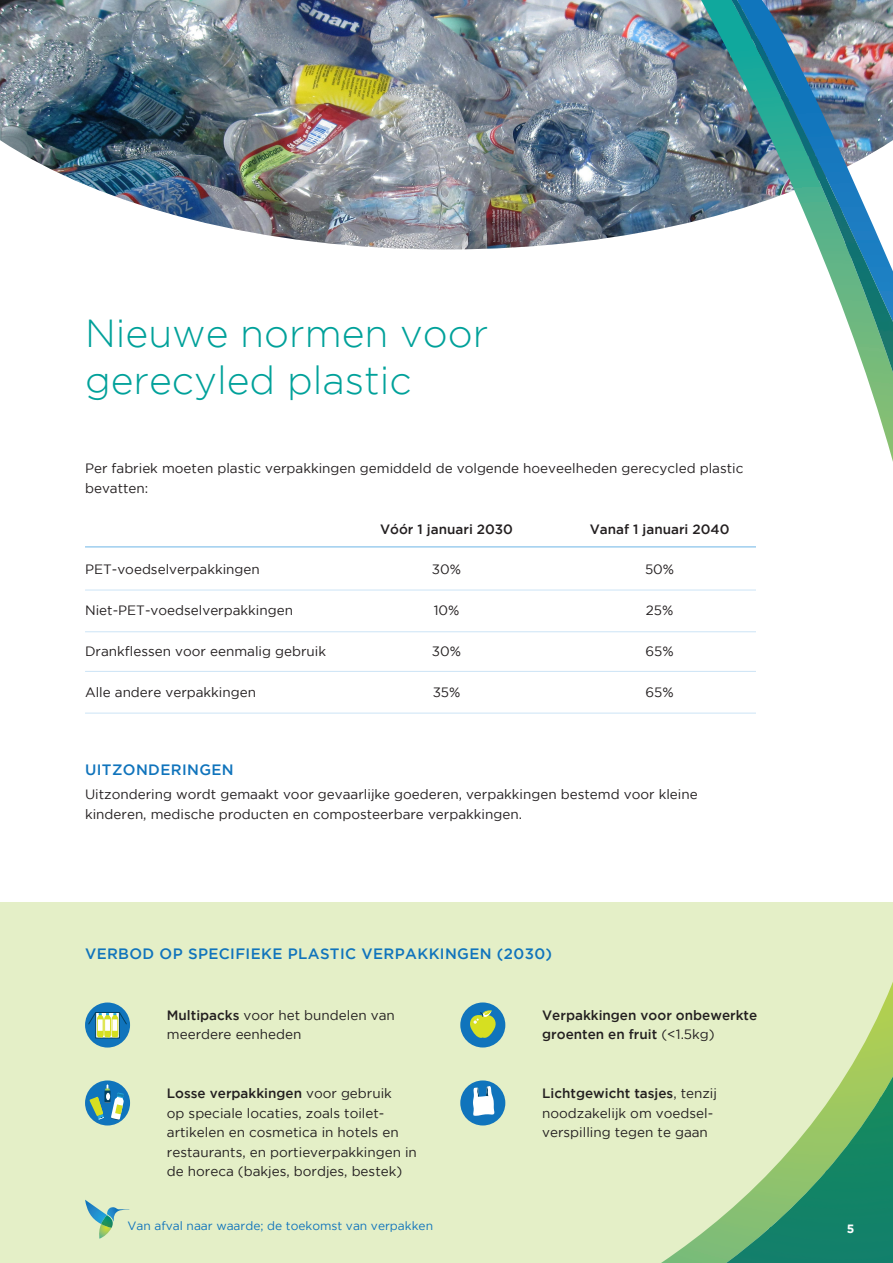
<style>
.page{position:relative;width:893px;height:1263px;background:#fff}
.page>*{position:absolute;margin:0;border:0;box-sizing:border-box;transform-origin:0 0}
.t1{font:300 39px/46.5px "Gotham";color:#00a19a}
.t2{font:500 15px "Gotham";letter-spacing:.025em;color:#1074bc}
.t3{font:13.5px/19.5px "Gotham";color:#231f20}
.t4{font:500 13.5px/19.5px "Gotham";color:#231f20}
.t5{font:12px "Gotham";color:#1074bc}
.t6{font:700 12px "Gotham";color:#fff}
.s1{font-weight:500}
.s2{font-weight:400}
</style>
<div class="page">
<div style="left:0;top:902px;width:893px;height:361px;background:#e4efc7"></div>
<img style="left:0;top:0;width:661px;height:249px">
<svg style="left:661px;top:0;width:232px;height:1263px"></svg>
<img style="left:737px;top:0;width:156px;height:322px">
<img style="left:731px;top:0;width:27px;height:39px">
<img style="left:751px;top:36px;width:100px;height:222px">
<img style="left:837px;top:201px;width:56px;height:172px">
<img style="left:886px;top:795px;width:7px;height:36px">
<img style="left:879px;top:1076px;width:14px;height:21px">
<img style="left:825px;top:1097px;width:68px;height:166px">
<img style="left:769px;top:1169px;width:77px;height:94px">
<img style="left:726px;top:1227px;width:52px;height:36px">
<svg style="left:85px;top:1200px;width:45px;height:38px"></svg>
<div style="left:85px;top:1002px;width:45px;height:45px;background:#1074bc;border-radius:50%"></div>
<svg style="left:95px;top:1037px;width:25px;height:1px"></svg>
<svg style="left:88px;top:1012px;width:39px;height:25px"></svg>
<div style="left:460px;top:1002px;width:45px;height:45px;background:#1074bc;border-radius:50%"></div>
<svg style="left:470px;top:1010px;width:26px;height:28px"></svg>
<div style="left:85px;top:1080px;width:45px;height:45px;background:#1074bc;border-radius:50%"></div>
<svg style="left:89px;top:1084px;width:35px;height:36px"></svg>
<div style="left:460px;top:1080px;width:45px;height:45px;background:#1074bc;border-radius:50%"></div>
<svg style="left:473px;top:1086px;width:21px;height:30px"></svg>
<hr style="left:85px;top:546px;width:671px;height:2px;background:#9eceee">
<hr style="left:85px;top:590px;width:671px;height:1px;background:#cce4f6">
<hr style="left:85px;top:631px;width:671px;height:1px;background:#cce4f6">
<hr style="left:85px;top:671px;width:671px;height:1px;background:#cce4f6">
<hr style="left:85px;top:713px;width:671px;height:1px;background:#cce4f6">
<p class="t1" style="left:85px;top:310px;width:405px">Nieuwe normen voor gerecyled plastic</p>
<p class="t3" style="left:85px;top:458px;width:660px">Per fabriek moeten plastic verpakkingen gemiddeld de volgende hoeveelheden gerecycled plastic bevatten:</p>
<p class="t4" style="left:380px;top:519px;width:134px">Vóór 1 januari 2030</p>
<p class="t4" style="left:590px;top:519px;width:141px">Vanaf 1 januari 2040</p>
<p class="t3" style="left:85px;top:559px;width:176px">PET-voedselverpakkingen</p>
<p class="t3" style="left:432px;top:559px;width:31px">30%</p>
<p class="t3" style="left:645px;top:559px;width:31px">50%</p>
<p class="t3" style="left:85px;top:600px;width:210px">Niet-PET-voedselverpakkingen</p>
<p class="t3" style="left:434px;top:600px;width:27px">10%</p>
<p class="t3" style="left:646px;top:600px;width:29px">25%</p>
<p class="t3" style="left:85px;top:641px;width:243px">Drankflessen voor eenmalig gebruik</p>
<p class="t3" style="left:432px;top:641px;width:31px">30%</p>
<p class="t3" style="left:645px;top:641px;width:30px">65%</p>
<p class="t3" style="left:85px;top:682px;width:173px">Alle andere verpakkingen</p>
<p class="t3" style="left:433px;top:682px;width:29px">35%</p>
<p class="t3" style="left:645px;top:682px;width:30px">65%</p>
<p class="t2" style="left:85px;top:761px;width:150px">UITZONDERINGEN</p>
<p class="t3" style="left:85px;top:784px;width:614px">Uitzondering wordt gemaakt voor gevaarlijke goederen, verpakkingen bestemd voor kleine kinderen, medische producten en composteerbare verpakkingen.</p>
<p class="t2" style="left:85px;top:945px;width:469px">VERBOD OP SPECIFIEKE PLASTIC VERPAKKINGEN (2030)</p>
<p class="t3" style="left:167px;top:1005px;width:229px"><span class="s1">Multipacks</span> voor het bundelen van meerdere eenheden</p>
<p class="t4" style="left:542px;top:1005px;width:217px">Verpakkingen voor onbewerkte groenten en fruit <span class="s2">(&lt;1.5kg)</span></p>
<p class="t3" style="left:167px;top:1083px;width:251px"><span class="s1">Losse verpakkingen</span> voor gebruik<br>op speciale locaties, zoals toilet&shy;artikelen en cosmetica in hotels en restaurants, en portieverpakkingen in de horeca (bakjes, bordjes, bestek)</p>
<p class="t3" style="left:542px;top:1083px;width:176px"><span class="s1">Lichtgewicht tasjes</span>, tenzij noodzakelijk om voedsel&shy;verspilling tegen te gaan</p>
<p class="t5" style="left:128px;top:1219px;width:307px">Van afval naar waarde; de toekomst van verpakken</p>
<p class="t6" style="left:847px;top:1222px;width:9px">5</p>
</div>
